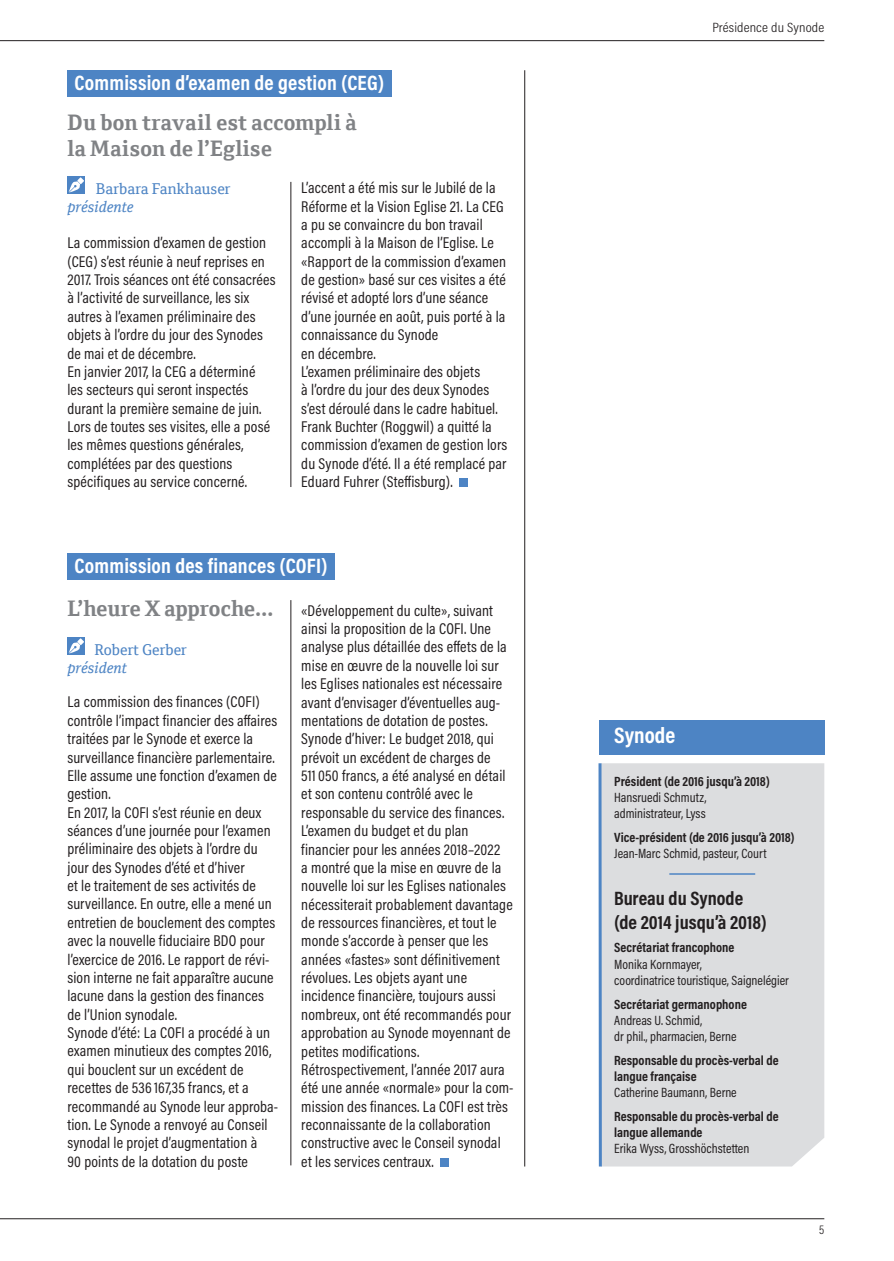
<style>
.page{position:relative;width:894px;height:1261px;background:#fff}
.page>*{position:absolute;margin:0;border:0;box-sizing:border-box;transform-origin:0 0}
.t1{font:700 22.5px "Acumin Pro Cond";color:#fff}
.t2{font:700 21.45px/25.5px "Cordale";letter-spacing:-.015em;color:#808285}
.t3{font:700 21px "Acumin Pro Cond";letter-spacing:.01em;color:#fff}
.t4{font:700 19.5px/23.4px "Acumin Pro Cond";color:#231f20}
.t5{font:15.75px/18.3px "Acumin Pro Cond";letter-spacing:.01em;color:#231f20}
.t6{font:15px "Cordale";color:#4d84c4}
.t7{font:italic 15px "Cordale";letter-spacing:-.01em;color:#4d84c4}
.t8{font:13.5px/16.2px "Acumin Pro Cond";color:#231f20}
.t9{font:700 13.5px/16.2px "Acumin Pro Cond";color:#231f20}
.t10{font:300 13.5px "Acumin Pro Cond";letter-spacing:.01em;color:#231f20;scale:1.1 1}
.t11{font:300 12.75px "Acumin Pro Cond";color:#231f20}
</style>
<div class="page">
<hr style="left:0;top:1218px;width:824px;height:1px;background:#231f20">
<hr style="left:0;top:40px;width:824px;height:1px;background:#231f20">
<div style="left:602px;top:763px;width:222px;height:403px;background:#dcdddf"></div>
<div style="left:599px;top:720px;width:225px;height:35px;background:#4d84c4"></div>
<hr style="left:669px;top:873px;width:86px;height:2px;background:#4d84c4">
<svg style="left:598px;top:763px;width:4px;height:403px"></svg>
<div style="left:459px;top:478px;width:9px;height:9px;background:#4d84c4"></div>
<div style="left:67px;top:70px;width:324px;height:26px;background:#4d84c4"></div>
<div style="left:67px;top:176px;width:18px;height:18px;background:#4d84c4"></div>
<svg style="left:68px;top:181px;width:12px;height:12px"></svg>
<svg style="left:77px;top:177px;width:7px;height:7px"></svg>
<div style="left:440px;top:1158px;width:9px;height:8px;background:#4d84c4"></div>
<div style="left:67px;top:554px;width:268px;height:26px;background:#4d84c4"></div>
<div style="left:67px;top:637px;width:18px;height:17px;background:#4d84c4"></div>
<svg style="left:68px;top:642px;width:12px;height:12px"></svg>
<svg style="left:77px;top:638px;width:7px;height:7px"></svg>
<hr style="left:524px;top:70px;width:1px;height:1096px;background:#231f20">
<hr style="left:291px;top:182px;width:1px;height:305px;background:#231f20">
<hr style="left:291px;top:600px;width:1px;height:565px;background:#231f20">
<h3 class="t3" style="left:75px;top:68px;width:311px">Commission d’examen de gestion (CEG)</h3>
<h2 class="t2" style="left:67px;top:110px;width:291px">Du bon travail est accompli à la Maison de l’Eglise</h2>
<p class="t6" style="left:96px;top:180px;width:136px">Barbara Fankhauser</p>
<p class="t7" style="left:67px;top:198px;width:68px">présidente</p>
<p class="t5" style="left:67px;top:233px;width:210px">La commission d’examen de gestion (CEG) s’est réunie à neuf reprises en 2017. Trois séances ont été consacrées à l’activité de surveillance, les six autres à l’examen préliminaire des objets à l’ordre du jour des Synodes de mai et de décembre.<br>En janvier 2017, la CEG a déterminé<br>les secteurs qui seront inspectés durant la première semaine de juin.<br>Lors de toutes ses visites, elle a posé les mêmes questions générales, complétées par des questions spécifiques au service concerné.</p>
<p class="t5" style="left:301px;top:178px;width:208px">L’accent a été mis sur le Jubilé de la Réforme et la Vision Eglise 21. La CEG a pu se convaincre du bon travail accompli à la Maison de l’Eglise. Le «Rapport de la commission d’examen de gestion» basé sur ces visites a été révisé et adopté lors d’une séance d’une journée en août, puis porté à la connaissance du Synode<br>en décembre.<br>L’examen préliminaire des objets<br>à l’ordre du jour des deux Synodes s’est déroulé dans le cadre habituel.<br>Frank Buchter (Roggwil) a quitté la commission d’examen de gestion lors du Synode d’été. Il a été remplacé par Eduard Fuhrer (Steffisburg).</p>
<h3 class="t3" style="left:75px;top:552px;width:255px">Commission des finances (COFI)</h3>
<h2 class="t2" style="left:67px;top:596px;width:207px">L’heure X approche…</h2>
<p class="t6" style="left:94px;top:640px;width:94px">Robert Gerber</p>
<p class="t7" style="left:67px;top:658px;width:61px">président</p>
<p class="t5" style="left:67px;top:692px;width:212px">La commission des finances (COFI) contrôle l’impact financier des affaires traitées par le Synode et exerce la surveillance financière parlementaire.<br>Elle assume une fonction d’examen de gestion.<br>En 2017, la COFI s’est réunie en deux séances d’une journée pour l’examen préliminaire des objets à l’ordre du jour des Synodes d’été et d’hiver<br>et le traitement de ses activités de surveillance. En outre, elle a mené un entretien de bouclement des comptes avec la nouvelle fiduciaire BDO pour l’exercice de 2016. Le rapport de révi&shy;sion interne ne fait apparaître aucune lacune dans la gestion des finances de l’Union synodale.<br>Synode d’été: La COFI a procédé à un examen minutieux des comptes 2016, qui bouclent sur un excédent de recettes de 536 167,35 francs, et a recommandé au Synode leur approba&shy;tion. Le Synode a renvoyé au Conseil synodal le projet d’augmentation à<br>90 points de la dotation du poste</p>
<p class="t5" style="left:301px;top:601px;width:214px">«Développement du culte», suivant ainsi la proposition de la COFI. Une analyse plus détaillée des effets de la mise en œuvre de la nouvelle loi sur les Eglises nationales est nécessaire avant d’envisager d’éventuelles aug&shy;mentations de dotation de postes.<br>Synode d’hiver: Le budget 2018, qui prévoit un excédent de charges de<br>511 050 francs, a été analysé en détail et son contenu contrôlé avec le responsable du service des finances.<br>L’examen du budget et du plan financier pour les années 2018–2022<br>a montré que la mise en œuvre de la nouvelle loi sur les Eglises nationales nécessiterait probablement davantage de ressources financières, et tout le monde s’accorde à penser que les années «fastes» sont définitivement révolues. Les objets ayant une incidence financière, toujours aussi nombreux, ont été recommandés pour approbation au Synode moyennant de petites modifications.<br>Rétrospectivement, l’année 2017 aura été une année «normale» pour la com&shy;mission des finances. La COFI est très reconnaissante de la collaboration constructive avec le Conseil synodal et les services centraux.</p>
<p class="t10" style="left:712px;top:19px;width:103px">Présidence du Synode</p>
<h1 class="t1" style="left:614px;top:720px;width:63px">Synode</h1>
<p class="t9" style="left:614px;top:772px;width:157px">Président (de 2016 jusqu’à 2018)</p>
<p class="t8" style="left:614px;top:789px;width:94px">Hansruedi Schmutz, administrateur, Lyss</p>
<p class="t9" style="left:614px;top:828px;width:182px">Vice-président (de 2016 jusqu’à 2018)</p>
<p class="t8" style="left:614px;top:845px;width:154px">Jean-Marc Schmid, pasteur, Court</p>
<p class="t4" style="left:614px;top:886px;width:154px">Bureau du Synode (de 2014 jusqu’à 2018)</p>
<p class="t9" style="left:614px;top:939px;width:122px">Secrétariat francophone</p>
<p class="t8" style="left:614px;top:955px;width:176px">Monika Kornmayer,<br>coordinatrice touristique, Saignelégier</p>
<p class="t9" style="left:614px;top:995px;width:134px">Secrétariat germanophone</p>
<p class="t8" style="left:614px;top:1011px;width:124px">Andreas U. Schmid,<br>dr phil., pharmacien, Berne</p>
<p class="t9" style="left:614px;top:1051px;width:166px">Responsable du procès-verbal de langue française</p>
<p class="t8" style="left:614px;top:1084px;width:124px">Catherine Baumann, Berne</p>
<p class="t9" style="left:614px;top:1107px;width:166px">Responsable du procès-verbal de langue allemande</p>
<p class="t8" style="left:614px;top:1140px;width:137px">Erika Wyss, Grosshöchstetten</p>
<p class="t11" style="left:819px;top:1221px;width:7px">5</p>
</div>
